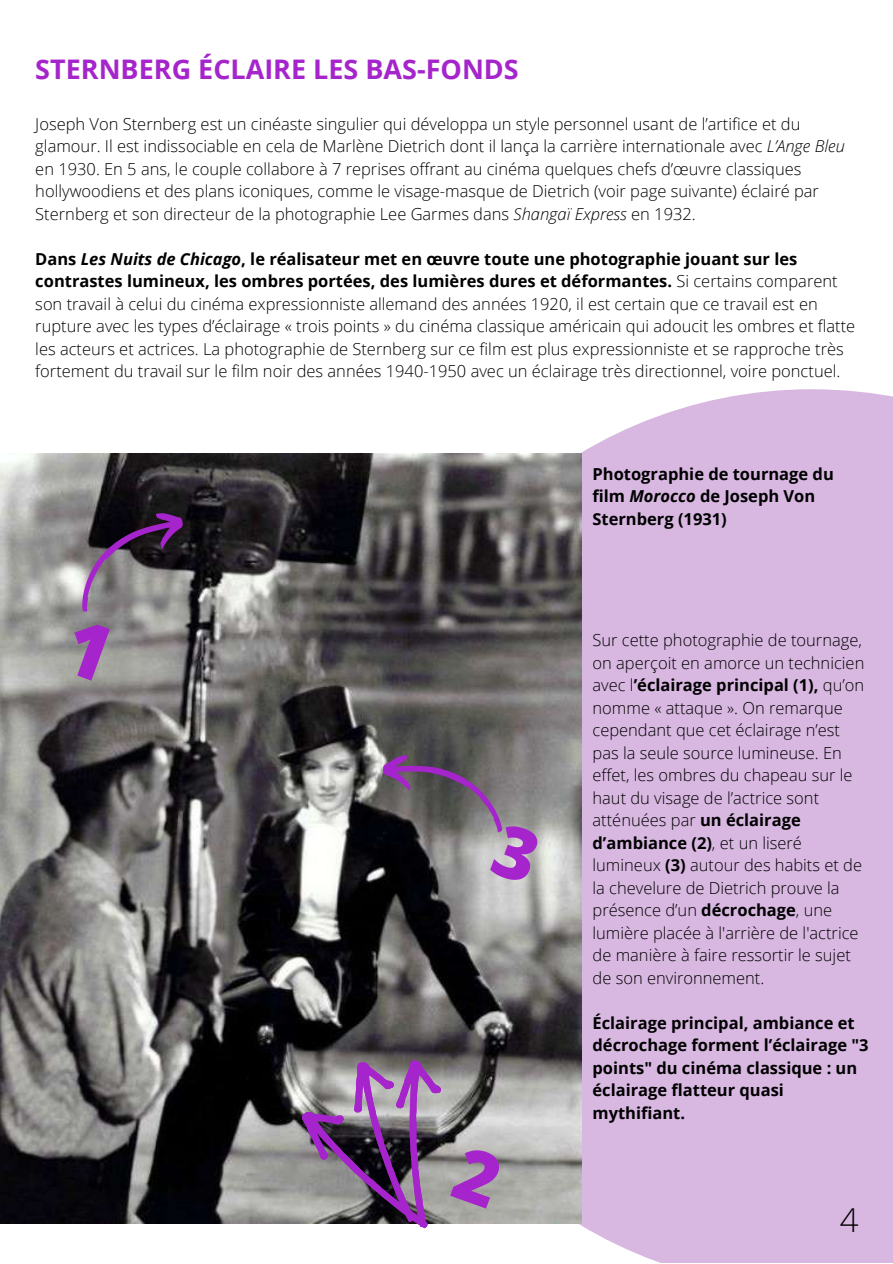
<style>
.page{position:relative;width:893px;height:1264px;background:#fff}
.page>*{position:absolute;margin:0;border:0;box-sizing:border-box;transform-origin:0 0}
.t1{font:300 33px "Open Sans";color:#000}
.t2{font:700 27px "Open Sans";color:#a624cb}
.t3{font:300 16.5px/22.5px "Open Sans";color:#000}
.t4{font:700 16.5px/22.5px "Open Sans";color:#000}
.s1{font-style:italic}
.s2{font-weight:700}
.s3{font-weight:700;font-style:italic}
</style>
<div class="page">
<div style="left:504px;top:389px;width:388px;height:873px;background:#d8b7e1"></div>
<img style="left:0;top:453px;width:581px;height:770px">
<svg style="left:61px;top:499px;width:130px;height:181px;background:#7a7379"></svg>
<svg style="left:376px;top:744px;width:166px;height:141px;background:#726b71"></svg>
<svg style="left:289px;top:1054px;width:215px;height:175px;background:#8b7a8e"></svg>
<h2 class="t2" style="left:35px;top:50px;width:485px">STERNBERG ÉCLAIRE LES BAS-FONDS</h2>
<p class="t3" style="left:35px;top:112px;width:811px">Joseph Von Sternberg est un cinéaste singulier qui développa un style personnel usant de l’artifice et du glamour. Il est indissociable en cela de Marlène Dietrich dont il lança la carrière internationale avec <span class="s1">L’Ange Bleu </span>en 1930. En 5 ans, le couple collabore à 7 reprises offrant au cinéma quelques chefs d’œuvre classiques hollywoodiens et des plans iconiques, comme le visage-masque de Dietrich (voir page suivante) éclairé par Sternberg et son directeur de la photographie Lee Garmes dans <span class="s1">Shangaï Express</span> en 1932.</p>
<p class="t3" style="left:35px;top:247px;width:821px"><span class="s2">Dans</span> <span class="s3">Les Nuits de Chicago</span><span class="s2">, le réalisateur met en œuvre toute une photographie jouant sur les contrastes lumineux, les ombres portées, des lumières dures et déformantes.</span> Si certains comparent son travail à celui du cinéma expressionniste allemand des années 1920, il est certain que ce travail est en rupture avec les types d’éclairage « trois points » du cinéma classique américain qui adoucit les ombres et flatte les acteurs et actrices. La photographie de Sternberg sur ce film est plus expressionniste et se rapproche très fortement du travail sur le film noir des années 1940-1950 avec un éclairage très directionnel, voire ponctuel.</p>
<p class="t4" style="left:592px;top:462px;width:243px">Photographie de tournage du film <span class="s1">Morocco</span> de Joseph Von<br>Sternberg (1931)</p>
<p class="t3" style="left:592px;top:628px;width:273px">Sur cette photographie de tournage, on aperçoit en amorce un technicien avec l<span class="s2">’éclairage principal (1),</span> qu’on nomme « attaque ». On remarque cependant que cet éclairage n’est pas la seule source lumineuse. En effet, les ombres du chapeau sur le haut du visage de l’actrice sont atténuées par <span class="s2">un éclairage d’ambiance (2)</span>, et un liseré lumineux <span class="s2">(3)</span> autour des habits et de la chevelure de Dietrich prouve la présence d’un <span class="s2">décrochage</span>, une lumière placée à l'arrière de l'actrice de manière à faire ressortir le sujet de son environnement.</p>
<p class="t4" style="left:592px;top:1010px;width:277px">Éclairage principal, ambiance et décrochage forment l’éclairage "3 points" du cinéma classique : un éclairage flatteur quasi mythifiant.</p>
<h1 class="t1" style="left:839px;top:1196px;width:20px">4</h1>
</div>
